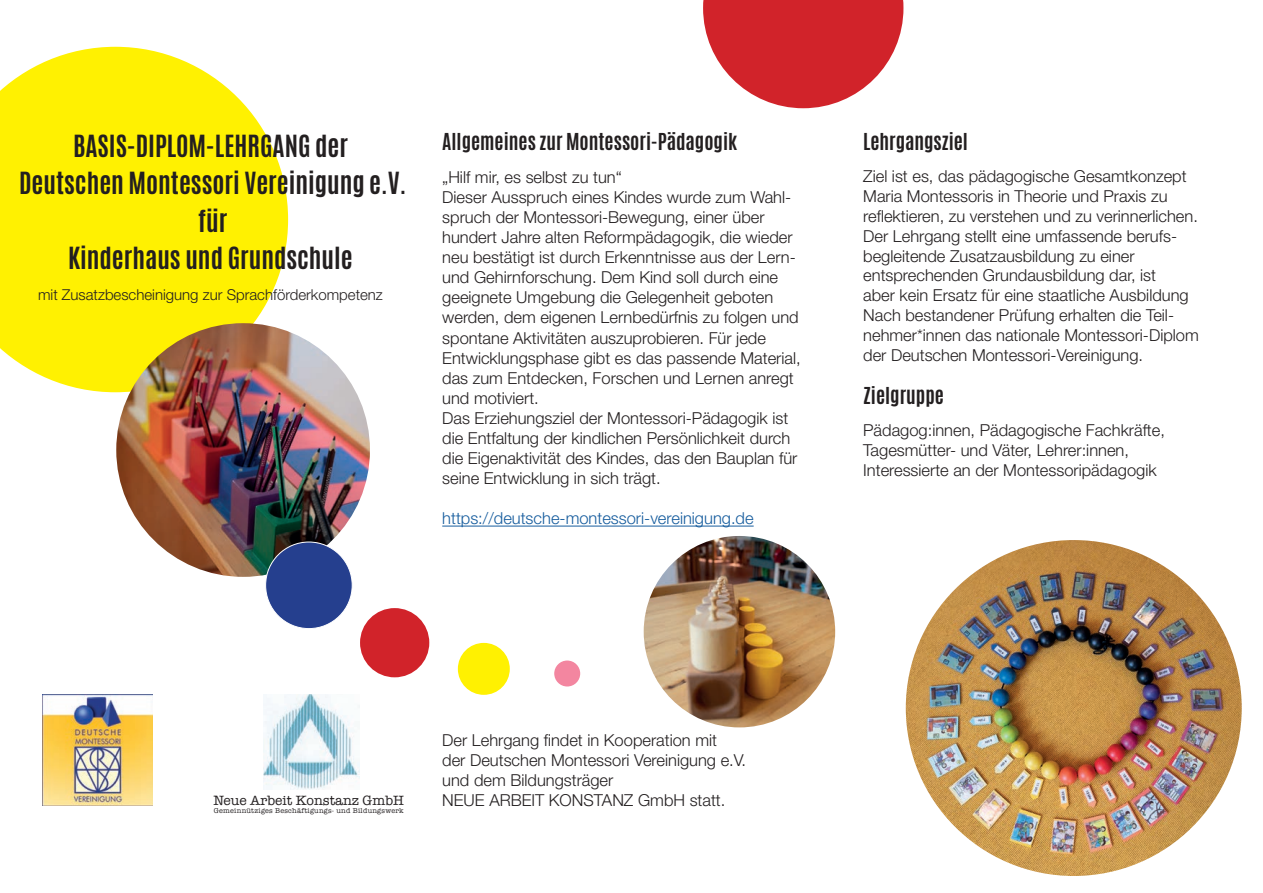
<style>
.page{position:relative;width:1263px;height:893px;background:#fff}
.page>*{position:absolute;margin:0;border:0;box-sizing:border-box;transform-origin:0 0}
.t1{font:700 25.5px/37.5px "Antonio";color:#231f20;text-align:center}
.t2{font:700 19.5px "Antonio";color:#231f20}
.t3{font:300 16.5px/20.1px "Helvetica Neue LT Std";color:#231f20}
.t4{font:300 16.5px "Helvetica Neue LT Std";color:#175d9e}
.t5{font:300 15px "Helvetica Neue LT Std";color:#231f20}
.t6{font:13.8px "American Typewriter";color:#231f20}
.t7{font:7.2px "American Typewriter";letter-spacing:.035em;color:#231f20}
</style>
<div class="page">
<svg style="left:0;top:47px;width:288px;height:345px;background:#fef21e"></svg>
<hr style="left:442px;top:526px;width:312px;height:1px;background:#175d9e">
<img style="left:43px;top:695px;width:110px;height:110px">
<img style="left:264px;top:694px;width:96px;height:96px">
<svg style="left:703px;top:0;width:200px;height:108px"></svg>
<img style="left:644px;top:536px;width:191px;height:191px;border-radius:96px">
<img style="left:116px;top:323px;width:254px;height:254px;border-radius:127px">
<img style="left:906px;top:540px;width:336px;height:336px;border-radius:168px">
<div style="left:266px;top:542px;width:86px;height:87px;background:#253f8e;border-radius:50%"></div>
<div style="left:360px;top:608px;width:69px;height:69px;background:#d1232a;border-radius:50%"></div>
<div style="left:458px;top:643px;width:52px;height:52px;background:#fff101;border-radius:50%"></div>
<div style="left:554px;top:660px;width:26px;height:26px;background:#f386a0;border-radius:50%"></div>
<h1 class="t1" style="left:19px;top:127px;width:389px">BASIS-DIPLOM-LEHRGANG der<br>Deutschen Montessori Vereinigung e.V. für<br>Kinderhaus und Grundschule</h1>
<p class="t5" style="left:38px;top:285px;width:346px">mit Zusatzbescheinigung zur Sprachförderkompetenz</p>
<p class="t2" style="left:442px;top:127px;width:296px">Allgemeines zur Montessori-Pädagogik</p>
<p class="t3" style="left:442px;top:166px;width:360px">„Hilf mir, es selbst zu tun“<br>Dieser Ausspruch eines Kindes wurde zum Wahl&shy;spruch der Montessori-Bewegung, einer über hundert Jahre alten Reformpädagogik, die wieder neu bestätigt ist durch Erkenntnisse aus der Lern&shy;und Gehirnforschung. Dem Kind soll durch eine geeignete Umgebung die Gelegenheit geboten werden, dem eigenen Lernbedürfnis zu folgen und spontane Aktivitäten auszuprobieren. Für jede Entwicklungsphase gibt es das passende Material, das zum Entdecken, Forschen und Lernen anregt und motiviert.<br>Das Erziehungsziel der Montessori-Pädagogik ist die Entfaltung der kindlichen Persönlichkeit durch die Eigenaktivität des Kindes, das den Bauplan für seine Entwicklung in sich trägt.</p>
<p class="t4" style="left:442px;top:508px;width:313px">https://deutsche-montessori-vereinigung.de</p>
<p class="t2" style="left:863px;top:127px;width:106px">Lehrgangsziel</p>
<p class="t3" style="left:863px;top:166px;width:337px">Ziel ist es, das pädagogische Gesamtkonzept Maria Montessoris in Theorie und Praxis zu reflektieren, zu verstehen und zu verinnerlichen.<br>Der Lehrgang stellt eine umfassende berufs&shy;begleitende Zusatzausbildung zu einer entsprechenden Grundausbildung dar, ist<br>aber kein Ersatz für eine staatliche Ausbildung Nach bestandener Prüfung erhalten die Teil&shy;nehmer*innen das nationale Montessori-Diplom der Deutschen Montessori-Vereinigung.</p>
<p class="t2" style="left:863px;top:381px;width:82px">Zielgruppe</p>
<p class="t3" style="left:863px;top:420px;width:303px">Pädagog:innen, Pädagogische Fachkräfte,<br>Tagesmütter- und Väter, Lehrer:innen,<br>Interessierte an der Montessoripädagogik</p>
<p class="t6" style="left:213px;top:789px;width:192px">Neue Arbeit Konstanz GmbH</p>
<p class="t7" style="left:214px;top:805px;width:192px">Gemeinnütziges Beschäftigungs- und Bildungswerk</p>
<p class="t3" style="left:442px;top:729px;width:305px">Der Lehrgang findet in Kooperation mit<br>der Deutschen Montessori Vereinigung e.V. und dem Bildungsträger<br>NEUE ARBEIT KONSTANZ GmbH statt.</p>
</div>
